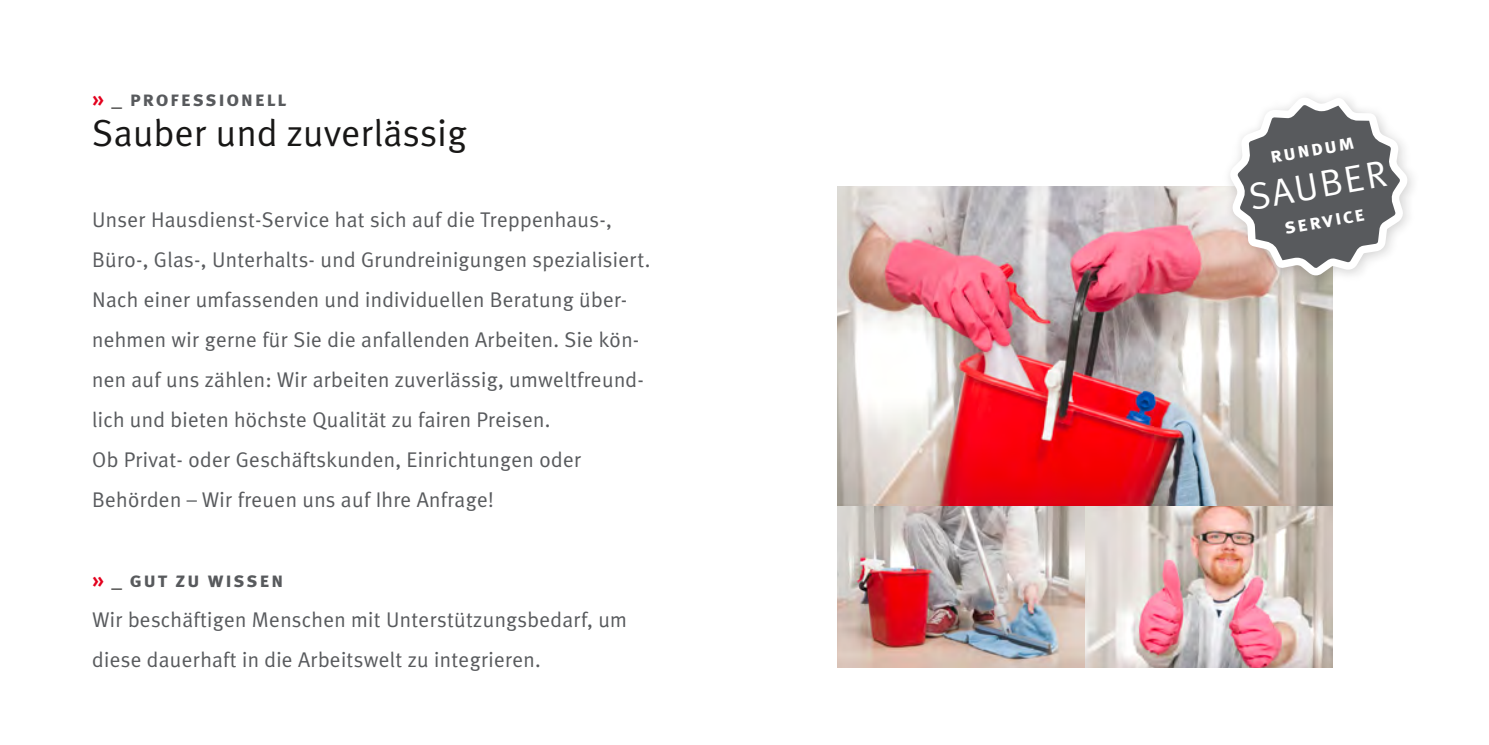
<style>
.page{position:relative;width:1489px;height:745px;background:#fff}
.page>*{position:absolute;margin:0;border:0;box-sizing:border-box;transform-origin:0 0}
.t1{font:37.5px "Meta Plus Normal";letter-spacing:.01em;color:#181716}
.t2{font:37.5px "Meta Plus Normal";color:#fff}
.t3{font:21.25px/40px "Meta Plus Normal";letter-spacing:.015em;color:#585a5d}
.t4{font:21.25px "Meta Plus Bold Caps";letter-spacing:.07em;color:#585a5d}
.t5{font:21.25px "Meta Plus Bold Caps";color:#fff}
.s1{color:#e3001d}
.s2{color:#181716}
</style>
<div class="page">
<img style="left:837px;top:186px;width:495px;height:480px">
<div style="left:1221px;top:89px;width:199px;height:200px;background:#181716;opacity:.2"></div>
<svg style="left:1228px;top:98px;width:180px;height:177px"></svg>
<p class="t4" style="left:92px;top:87px;width:196px"><span class="s1">»</span> <span class="s2">_</span> professionell</p>
<h1 class="t1" style="left:92px;top:112px;width:376px">Sauber und zuverlässig</h1>
<p class="t3" style="left:92px;top:199px;width:559px">Unser Hausdienst-Service hat sich auf die Treppenhaus-, Büro-, Glas-, Unterhalts- und Grundreinigungen spezialisiert.<br>Nach einer umfassenden und individuellen Beratung über&shy;nehmen wir gerne für Sie die anfallenden Arbeiten. Sie kön&shy;nen auf uns zählen: Wir arbeiten zuverlässig, umweltfreund&shy;lich und bieten höchste Qualität zu fairen Preisen.<br>Ob Privat- oder Geschäftskunden, Einrichtungen oder Behörden – Wir freuen uns auf Ihre Anfrage!</p>
<p class="t4" style="left:92px;top:567px;width:193px"><span class="s1">»</span> <span class="s2">_</span> gut zu wissen</p>
<p class="t3" style="left:92px;top:599px;width:536px">Wir beschäftigen Menschen mit Unterstützungsbedarf, um diese dauerhaft in die Arbeitswelt zu integrieren.</p>
<p class="t5" style="left:1267px;top:144px;width:86px;rotate:-10deg">rundum</p>
<h1 class="t2" style="left:1245px;top:175px;width:141px;rotate:-10deg">SAUBER</h1>
<p class="t5" style="left:1282px;top:215px;width:83px;rotate:-10deg">service</p>
</div>
